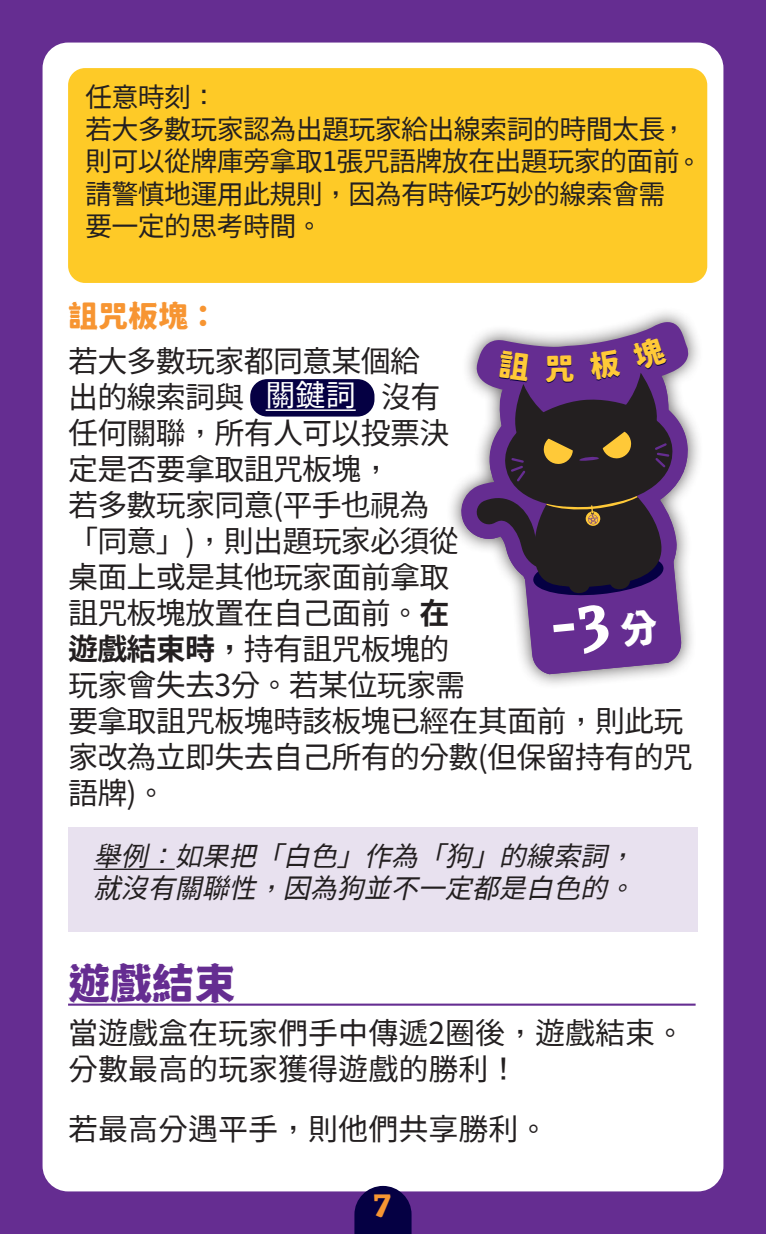
<style>
.page{position:relative;width:766px;height:1234px;background:#fff}
.page>*{position:absolute;margin:0;border:0;box-sizing:border-box;transform-origin:0 0}
.titre{font:900 42px "Swei Devil Sans CJ Ktc";color:#652d91}
.titre-2{font:800 39.6px "Grenze";color:#f79532}
.t1{font:30px/36px "Taipei Sans TC Beta";letter-spacing:-.025em;color:#231f20}
.t2{font:30px/36px "Taipei Sans TC Beta";color:#231f20}
.Style_de_paragraphe_2{font:900 30px "Swei Devil Sans CJ Ktc";color:#f79532}
.t3{font:30px "Taipei Sans TC Beta";color:#fff}
.t4{font:27px/32.4px "Taipei Sans TC Beta";letter-spacing:-.025em;color:#231f20}
.t5{font:italic 27px/32.4px "Taipei Sans TC Beta";color:#231f20}
.s1{font-weight:700}
</style>
<div class="page">
<div style="left:0;top:0;width:765px;height:1233px;background:#652d91"></div>
<div style="left:43px;top:43px;width:680px;height:1148px;background:#fff;border-radius:26px"></div>
<hr style="left:68px;top:1003px;width:627px;height:2px;background:#652d91">
<div style="left:68px;top:68px;width:639px;height:215px;background:#feca27;border-radius:17px"></div>
<div style="left:68px;top:827px;width:629px;height:104px;background:#e8e1ef"></div>
<hr style="left:94px;top:868px;width:81px;height:1px;background:#231f20">
<svg style="left:354px;top:1185px;width:57px;height:48px;background:#211958"></svg>
<div style="left:250px;top:379px;width:124px;height:37px;background:#050043;border-radius:17px"></div>
<hr style="left:265px;top:409px;width:90px;height:2px;background:#fff">
<div style="left:445px;top:306px;width:259px;height:383px;background:#231f20;opacity:.75"></div>
<svg style="left:457px;top:322px;width:232px;height:352px"></svg>
<svg style="left:457px;top:362px;width:232px;height:241px"></svg>
<svg style="left:474px;top:323px;width:210px;height:351px;background:#6c527a"></svg>
<p class="t4" style="left:85px;top:81px;width:134px">任意時刻：</p>
<p class="t4" style="left:85px;top:113px;width:603px">若大多數玩家認為出題玩家給出線索詞的時間太長，則可以從牌庫旁拿取1張咒語牌放在出題玩家的面前請警慎地運用此規則，因為有時候巧妙的線索會需要一定的思考時間。</p>
<p class="t4" style="left:675px;top:146px;width:28px">。</p>
<p class="Style_de_paragraphe_2" style="left:68px;top:299px;width:151px">詛咒板塊：</p>
<p class="t1" style="left:68px;top:343px;width:353px">若大多數玩家都同意某個給出的線索詞與</p>
<p class="t3" style="left:265px;top:378px;width:91px">關鍵詞</p>
<p class="t1" style="left:68px;top:379px;width:626px;text-indent:313px">沒有<br>任何關聯，所有人可以投票決<br>定是否要拿取詛咒板塊，<br>若多數玩家同意(平手也視為<br>「同意」)，則出題玩家必須從<br>桌面上或是其他玩家面前拿取<br>詛咒板塊放置在自己面前。<span class="s1">在<br>遊戲結束時，</span>持有詛咒板塊的<br>玩家會失去3分。若某位玩家需<br>要拿取詛咒板塊時該板塊已經在其面前，則此玩家改為立即失去自己所有的分數(但保留持有的咒語牌)。</p>
<p class="t5" style="left:94px;top:840px;width:552px">舉例：如果把「白色」作為「狗」的線索詞，就沒有關聯性，因為狗並不一定都是白色的。</p>
<p class="titre" style="left:68px;top:960px;width:169px">遊戲結束</p>
<p class="t2" style="left:68px;top:1015px;width:618px">當遊戲盒在玩家們手中傳遞2圈後，遊戲結束。分數最高的玩家獲得遊戲的勝利！</p>
<p class="t2" style="left:68px;top:1111px;width:481px">若最高分遇平手，則他們共享勝利。</p>
<p class="titre-2" style="left:373px;top:1169px;width:20px">7</p>
</div>
